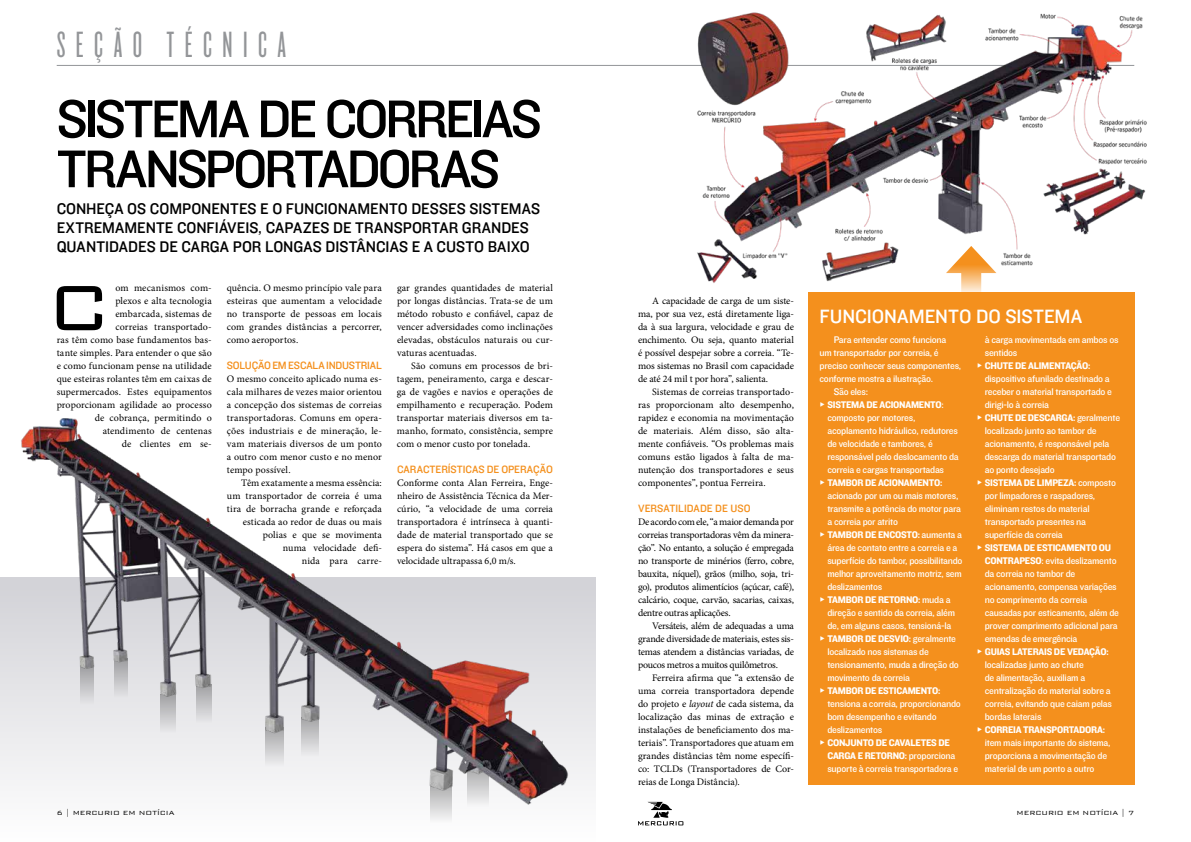
<style>
.page{position:relative;width:1191px;height:842px;background:#fff}
.page>*{position:absolute;margin:0;border:0;box-sizing:border-box;transform-origin:0 0}
.t1{font:300 85.6px "Bank Gothic BT";color:#000}
.t2{font:55px/50px "Knockout HTF31 Junior Middlewt";letter-spacing:-.055em;color:#000}
.t3{font:38px "Knockout HTF26 Junior Flyweight";letter-spacing:.275em;color:#939598}
.t4{font:20px "Knockout HTF31 Junior Middlewt";letter-spacing:-.005em;color:#fff}
.t5{font:16px/19.2px "Knockout HTF31 Junior Middlewt";letter-spacing:.005em;color:#000}
.t6{font:11px "Knockout HTF31 Junior Middlewt";letter-spacing:-.005em;color:#f4901d}
.t7{font:10px/13px "Minion Pro";letter-spacing:.005em;color:#000;text-align:justify}
.t8{font:10px/13px "Knockout HTF31 Junior Middlewt";letter-spacing:-.025em;color:#fff}
.t9{font:10px/13px "Knockout HTF51 Middleweight";letter-spacing:-.025em;color:#fff}
.t10{font:300 8px "Bank Gothic BT";color:#000}
.s1{font-style:italic}
.s2{font-family:"Flama";font-weight:300}
.s3{font-family:"Knockout HTF31 Junior Middlewt"}
.s4{font-family:"Knockout HTF51 Middleweight"}
</style>
<div class="page">
<div style="left:0;top:577px;width:595px;height:265px;background:linear-gradient(to bottom,#d1d1d7,#fefefe)"></div>
<svg style="left:638px;top:802px;width:45px;height:23px"></svg>
<div style="left:430px;top:784px;width:22px;height:39px;background:#f5f5f5"></div>
<img style="left:11px;top:418px;width:573px;height:401px">
<hr style="left:57px;top:65px;width:1077px;height:1px;background:#939598">
<div style="left:808px;top:292px;width:326px;height:493px;background:#f4901d"></div>
<img style="left:697px;top:12px;width:450px;height:289px">
<svg style="left:961px;top:273px;width:20px;height:28px"></svg>
<svg style="left:946px;top:246px;width:50px;height:27px"></svg>
<h3 class="t3" style="left:57px;top:26px;width:231px">SEÇÃO TÉCNICA</h3>
<h2 class="t2" style="left:57px;top:95px;width:487px">SISTEMA DE CORREIAS<br>TRANSPORTADORAS</h2>
<h3 class="t5" style="left:57px;top:199px;width:485px">CONHEÇA OS COMPONENTES E O FUNCIONAMENTO DESSES SISTEMAS<br>EXTREMAMENTE CONFIÁVEIS, CAPAZES DE TRANSPORTAR GRANDES<br>QUANTIDADES DE CARGA POR LONGAS DISTÂNCIAS E A CUSTO BAIXO</h3>
<p class="t7" style="left:57px;top:282px;width:157px;text-align:right">om mecanismos com-<br>plexos e alta tecnologia<br>embarcada, sistemas de<br>correias transportado-<br>ras têm como base fundamentos bas&shy;tante simples. Para entender o que são e como funcionam pense na utilidade que esteiras rolantes têm em caixas de supermercados. Estes equipamentos proporcionam agilidade ao processo de cobrança, permitindo o atendimento de centenas<br>de clientes em se-</p>
<h1 class="t1" style="left:46px;top:262px;width:66px">C</h1>
<p class="t7" style="left:227px;top:282px;width:157px">quência. O mesmo princípio vale para esteiras que aumentam a velocidade no transporte de pessoas em locais com grandes distâncias a percorrer, como aeroportos.</p>
<p class="t6" style="left:227px;top:360px;width:156px">SOLUÇÃO EM ESCALA INDUSTRIAL</p>
<p class="t7" style="left:227px;top:373px;width:157px">O mesmo conceito aplicado numa es&shy;cala milhares de vezes maior orientou a concepção dos sistemas de correias transportadoras. Comuns em opera&shy;ções industriais e de mineração, le&shy;vam materiais diversos de um ponto a outro com menor custo e no menor tempo possível.</p>
<p class="t7" style="left:227px;top:477px;width:157px;text-align:right">Têm exatamente a mesma essência: um transportador de correia é uma tira de borracha grande e reforçada esticada ao redor de duas ou mais polias e que se movimenta<br>numa velocidade defi-<br>nida para carre-</p>
<p class="t7" style="left:397px;top:282px;width:157px">gar grandes quantidades de material por longas distâncias. Trata-se de um método robusto e confiável, capaz de vencer adversidades como inclinações elevadas, obstáculos naturais ou cur&shy;vaturas acentuadas.</p>
<p class="t7" style="left:397px;top:360px;width:157px;text-indent:14px">São comuns em processos de bri&shy;tagem, peneiramento, carga e descar&shy;ga de vagões e navios e operações de empilhamento e recuperação. Podem transportar materiais diversos em ta&shy;manho, formato, consistência, sempre com o menor custo por tonelada.</p>
<p class="t6" style="left:397px;top:464px;width:157px">CARACTERÍSTICAS DE OPERAÇÃO</p>
<p class="t7" style="left:397px;top:477px;width:157px">Conforme conta Alan Ferreira, Enge&shy;nheiro de Assistência Técnica da Mer&shy;cúrio, “a velocidade de uma correia transportadora é intrínseca à quanti&shy;dade de material transportado que se espera do sistema”. Há casos em que a velocidade ultrapassa 6,0 m/s.</p>
<p class="t7" style="left:638px;top:295px;width:157px;text-indent:14px">A capacidade de carga de um siste&shy;ma, por sua vez, está diretamente liga&shy;da à sua largura, velocidade e grau de enchimento. Ou seja, quanto material é possível despejar sobre a correia. “Te&shy;mos sistemas no Brasil com capacidade de até 24 mil t por hora”, salienta.</p>
<p class="t7" style="left:638px;top:386px;width:157px;text-indent:14px">Sistemas de correias transportado&shy;ras proporcionam alto desempenho, rapidez e economia na movimentação de materiais. Além disso, são alta&shy;mente confiáveis. “Os problemas mais comuns estão ligados à falta de ma&shy;nutenção dos transportadores e seus componentes”, pontua Ferreira.</p>
<p class="t6" style="left:638px;top:503px;width:114px">VERSATILIDADE DE USO</p>
<p class="t7" style="left:638px;top:516px;width:157px">De acordo com ele, “a maior demanda por correias transportadoras vêm da minera&shy;ção”. No entanto, a solução é empregada no transporte de minérios (ferro, cobre, bauxita, níquel), grãos (milho, soja, tri&shy;go), produtos alimentícios (açúcar, café), calcário, coque, carvão, sacarias, caixas, dentre outras aplicações.</p>
<p class="t7" style="left:638px;top:620px;width:157px;text-indent:14px">Versáteis, além de adequadas a uma grande diversidade de materiais, estes sis&shy;temas atendem a distâncias variadas, de poucos metros a muitos quilômetros.</p>
<p class="t7" style="left:638px;top:672px;width:157px;text-indent:14px">Ferreira afirma que “a extensão de uma correia transportadora depende do projeto e <span class="s1">layout</span> de cada sistema, da localização das minas de extração e instalações de beneficiamento dos ma&shy;teriais”. Transportadores que atuam em grandes distâncias têm nome específi&shy;co: TCLDs (Transportadores de Cor&shy;reias de Longa Distância).</p>
<h3 class="t4" style="left:819px;top:305px;width:264px">FUNCIONAMENTO DO SISTEMA</h3>
<p class="t8" style="left:833px;top:334px;width:114px">Para entender como funciona</p>
<p class="t8" style="left:819px;top:347px;width:121px">um transportador por correia, é</p>
<p class="t8" style="left:819px;top:360px;width:143px">preciso conhecer seus componentes,</p>
<p class="t8" style="left:819px;top:373px;width:115px">conforme mostra a ilustração.</p>
<p class="t8" style="left:833px;top:386px;width:36px">São eles:</p>
<p class="t9" style="left:819px;top:399px;width:126px"><span class="s2">►</span> SISTEMA DE ACIONAMENTO<span class="s3">:</span></p>
<p class="t8" style="left:827px;top:412px;width:133px">composto por motores, acoplamento hidráulico, redutores de velocidade e tambores, é responsável pelo deslocamento da correia e cargas transportadas</p>
<p class="t9" style="left:819px;top:477px;width:124px"><span class="s2">►</span> TAMBOR DE ACIONAMENTO:</p>
<p class="t8" style="left:827px;top:490px;width:135px">acionado por um ou mais motores, transmite a potência do motor para a correia por atrito</p>
<p class="t9" style="left:819px;top:529px;width:144px"><span class="s2">►</span> TAMBOR DE ENCOSTO: <span class="s3">aumenta a</span></p>
<p class="t8" style="left:827px;top:542px;width:137px">área de contato entre a correia e a superfície do tambor, possibilitando melhor aproveitamento motriz, sem deslizamentos</p>
<p class="t9" style="left:819px;top:594px;width:133px"><span class="s2">►</span> TAMBOR DE RETORNO: <span class="s3">muda a</span></p>
<p class="t8" style="left:827px;top:607px;width:129px">direção e sentido da correia, além de, em alguns casos, tensioná-la</p>
<p class="t9" style="left:819px;top:633px;width:138px"><span class="s2">►</span> TAMBOR DE DESVIO: <span class="s3">geralmente</span></p>
<p class="t8" style="left:827px;top:646px;width:133px">localizado nos sistemas de tensionamento, muda a direção do movimento da correia</p>
<p class="t9" style="left:819px;top:685px;width:122px"><span class="s2">►</span> TAMBOR DE ESTICAMENTO:</p>
<p class="t8" style="left:827px;top:698px;width:135px">tensiona a correia, proporcionando bom desempenho e evitando deslizamentos</p>
<p class="t9" style="left:827px;top:737px;width:129px;text-indent:-8px"><span class="s2">►</span> CONJUNTO DE CAVALETES DE<br>CARGA E RETORNO: <span class="s3">proporciona</span></p>
<p class="t8" style="left:827px;top:763px;width:132px">suporte à correia transportadora e</p>
<p class="t8" style="left:984px;top:334px;width:135px">à carga movimentada em ambos os sentidos</p>
<p class="t9" style="left:977px;top:360px;width:115px"><span class="s2">►</span> CHUTE DE ALIMENTAÇÃO:</p>
<p class="t8" style="left:984px;top:373px;width:129px">dispositivo afunilado destinado a receber o material transportado e dirigi-lo à correia</p>
<p class="t9" style="left:977px;top:412px;width:145px"><span class="s2">►</span> CHUTE DE DESCARGA: <span class="s3">geralmente</span></p>
<p class="t8" style="left:984px;top:425px;width:133px">localizado junto ao tambor de acionamento, é responsável pela descarga do material transportado ao ponto desejado</p>
<p class="t9" style="left:977px;top:477px;width:141px"><span class="s2">►</span> SISTEMA DE LIMPEZA: <span class="s3">composto</span></p>
<p class="t8" style="left:984px;top:490px;width:112px">por limpadores e raspadores, eliminam restos do material transportado presentes na superfície da correia</p>
<p class="t9" style="left:977px;top:542px;width:136px"><span class="s2">►</span> SISTEMA DE ESTICAMENTO OU</p>
<p class="t8" style="left:984px;top:555px;width:136px"><span class="s4">CONTRAPESO</span>: evita deslizamento da correia no tambor de acionamento, compensa variações no comprimento da correia causadas por esticamento, além de prover comprimento adicional para emendas de emergência</p>
<p class="t9" style="left:977px;top:646px;width:133px"><span class="s2">►</span> GUIAS LATERAIS DE VEDAÇÃO:</p>
<p class="t8" style="left:984px;top:659px;width:129px">localizadas junto ao chute<br>de alimentação, auxiliam a centralização do material sobre a correia, evitando que caiam pelas bordas laterais</p>
<p class="t9" style="left:977px;top:724px;width:130px"><span class="s2">►</span> CORREIA TRANSPORTADORA:</p>
<p class="t8" style="left:984px;top:737px;width:127px">item mais importante do sistema, proporciona a movimentação de material de um ponto a outro</p>
<p class="t10" style="left:57px;top:809px;width:119px">6 | MERCURIO EM NOTÍCIA</p>
<p class="t10" style="left:1016px;top:809px;width:119px">MERCURIO EM NOTÍCIA | 7</p>
</div>
